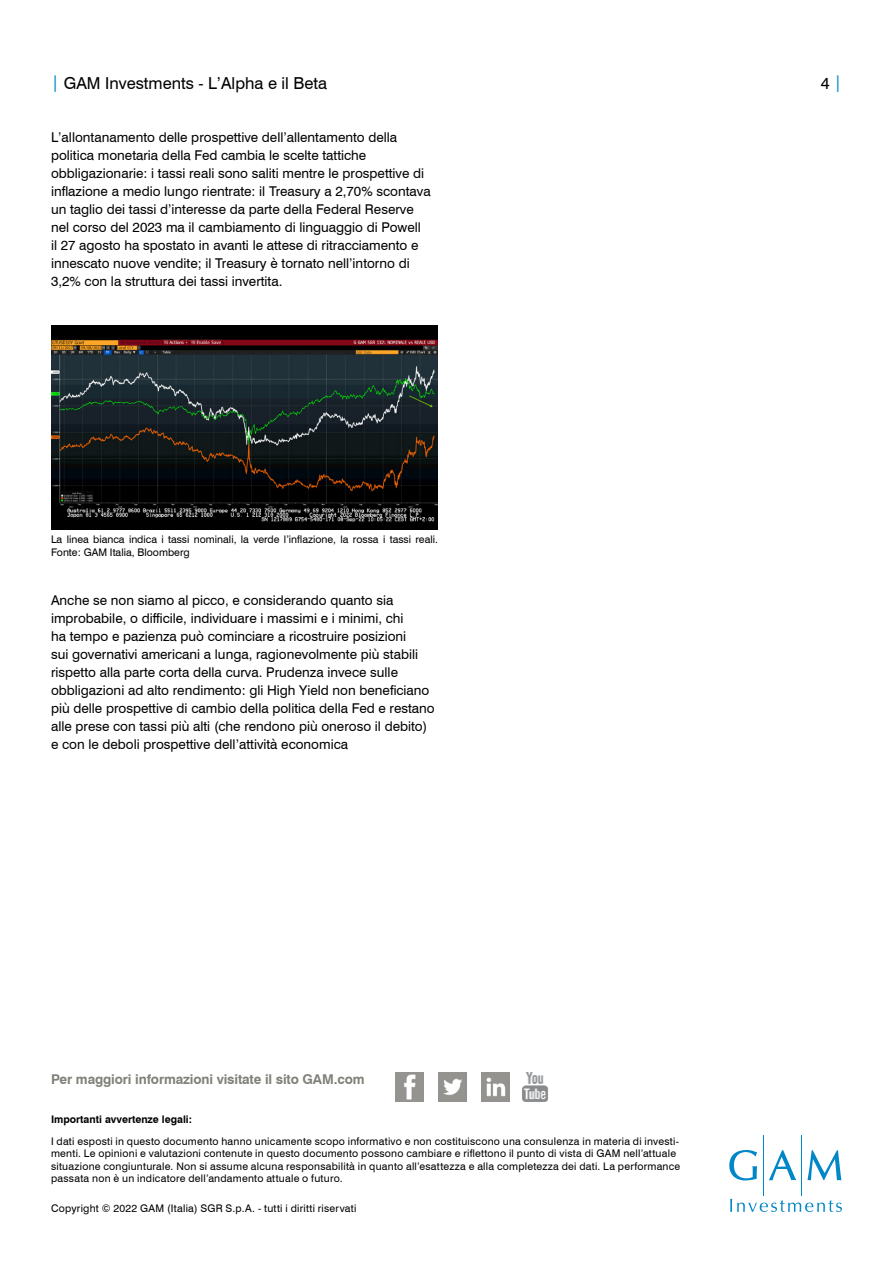
<style>
.page{position:relative;width:893px;height:1263px;background:#fff}
.page>*{position:absolute;margin:0;border:0;box-sizing:border-box;transform-origin:0 0}
.t1{font:16.5px "Swiss 721 BT";color:#000}
.BODY_text{font:13.5px/18px "Swiss 721 BT";color:#000}
.t2{font:700 13.5px "Swiss 721 BT";letter-spacing:-.01em;color:#81807a}
.DISCLAIMER{font:10.5px/12.6px "Swiss 721 BT";letter-spacing:.02em;color:#000}
.DISCLAIMER-2{font:10.5px/13.5px "Swiss 721 BT";color:#000}
.t3{font:700 10.5px "Swiss 721 BT";color:#000}
.s1{color:#0087c7}
</style>
<div class="page">
<hr style="left:763px;top:1135px;width:1px;height:60px;background:#0087c7">
<hr style="left:801px;top:1135px;width:1px;height:60px;background:#0087c7">
<svg style="left:729px;top:1150px;width:28px;height:30px"></svg>
<svg style="left:769px;top:1150px;width:27px;height:30px"></svg>
<svg style="left:807px;top:1150px;width:34px;height:30px"></svg>
<svg style="left:730px;top:1199px;width:112px;height:13px"></svg>
<img style="left:438px;top:1073px;width:29px;height:28px">
<img style="left:395px;top:1073px;width:29px;height:28px">
<img style="left:481px;top:1073px;width:28px;height:28px">
<img style="left:522px;top:1073px;width:26px;height:28px">
<img style="left:51px;top:326px;width:387px;height:203px">
<p class="t1" style="left:51px;top:73px;width:277px"><span class="s1">|</span> GAM Investments - L’Alpha e il Beta</p>
<p class="t1" style="left:821px;top:73px;width:22px">4 <span class="s1">|</span></p>
<p class="BODY_text" style="left:51px;top:128px;width:381px">L’allontanamento delle prospettive dell’allentamento della politica monetaria della Fed cambia le scelte tattiche obbligazionarie: i tassi reali sono saliti mentre le prospettive di inflazione a medio lungo rientrate: il Treasury a 2,70% scontava un taglio dei tassi d’interesse da parte della Federal Reserve nel corso del 2023 ma il cambiamento di linguaggio di Powell<br>il 27 agosto ha spostato in avanti le attese di ritracciamento e innescato nuove vendite; il Treasury è tornato nell’intorno di 3,2% con la struttura dei tassi invertita.</p>
<p class="DISCLAIMER-2" style="left:51px;top:532px;width:388px">La linea bianca indica i tassi nominali, la verde l’inflazione, la rossa i tassi reali.<br>Fonte: GAM Italia, Bloomberg</p>
<p class="BODY_text" style="left:51px;top:591px;width:385px">Anche se non siamo al picco, e considerando quanto sia improbabile, o difficile, individuare i massimi e i minimi, chi<br>ha tempo e pazienza può cominciare a ricostruire posizioni<br>sui governativi americani a lunga, ragionevolmente più stabili rispetto alla parte corta della curva. Prudenza invece sulle obbligazioni ad alto rendimento: gli High Yield non beneficiano più delle prospettive di cambio della politica della Fed e restano alle prese con tassi più alti (che rendono più oneroso il debito) e con le deboli prospettive dell’attività economica</p>
<p class="t2" style="left:51px;top:1071px;width:315px">Per maggiori informazioni visitate il sito GAM.com</p>
<p class="t3" style="left:51px;top:1113px;width:143px">Importanti avvertenze legali:</p>
<p class="DISCLAIMER" style="left:51px;top:1134px;width:631px">I dati esposti in questo documento hanno unicamente scopo informativo e non costituiscono una consulenza in materia di investi&shy;menti. Le opinioni e valutazioni contenute in questo documento possono cambiare e riflettono il punto di vista di GAM nell’attuale situazione congiunturale. Non si assume alcuna responsabilità in quanto all’esattezza e alla completezza dei dati. La performance passata non è un indicatore dell’andamento attuale o futuro.</p>
<p class="DISCLAIMER" style="left:51px;top:1202px;width:307px">Copyright © 2022 GAM (Italia) SGR S.p.A. - tutti i diritti riservati</p>
</div>
